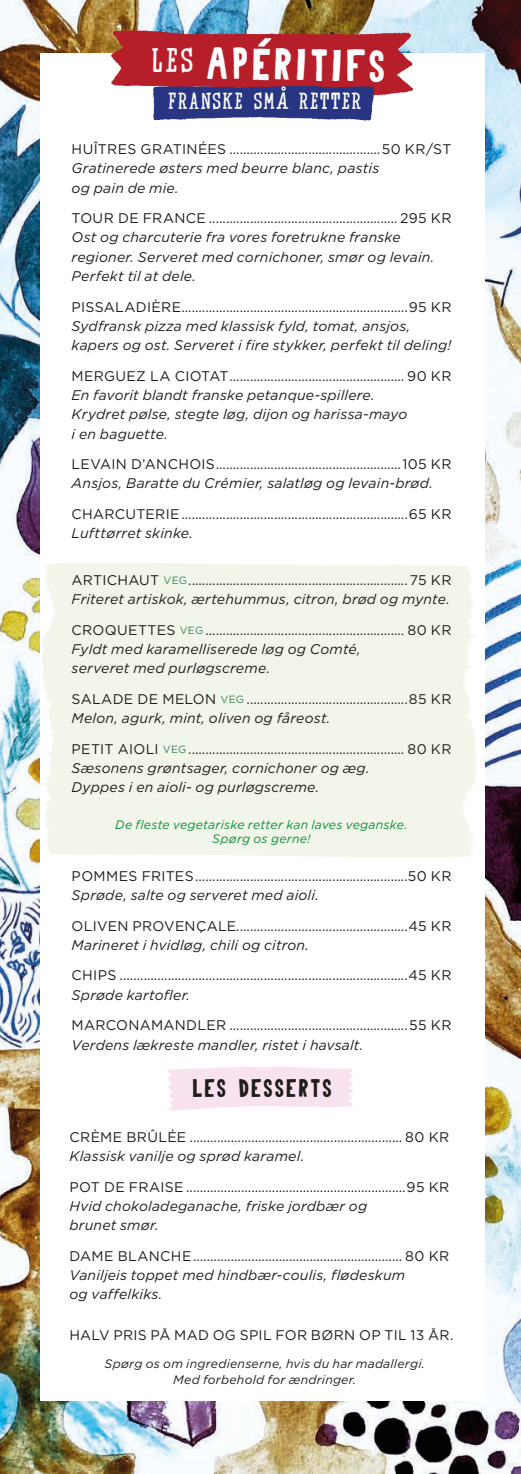
<style>
.page{position:relative;width:521px;height:1474px;background:#fff}
.page>*{position:absolute;margin:0;border:0;box-sizing:border-box;transform-origin:0 0}
.t1{font:45.85px "Carreau Condensed Carreau Condens";color:#fff}
.t2{font:34.3px "Sur Place Serif Sur Place Serif";color:#fff}
.t3{font:25.72px "Carreau Condensed Carreau Condens";letter-spacing:.05em;color:#1d1d1b}
.t4{font:23.45px "Sur Place Serif Sur Place Serif";letter-spacing:.04em;color:#fff}
.h3_gotham{font:14px "Gotham";letter-spacing:.025em;color:#1d1d1b}
.bröd_gotham{font:italic 14px/19.2px "Gotham";letter-spacing:.015em;color:#1d1d1b}
.bröd_gotham-2{font:14px "Gotham";letter-spacing:.02em;color:#1d1d1b}
.bröd_gotham-3{font:italic 12.25px/15.8px "Gotham";letter-spacing:.02em;color:#1d1d1b;text-align:center}
.bröd_gotham-4{font:italic 12.25px/14px "Gotham";letter-spacing:.02em;color:#0c8d38;text-align:center}
.s1{font-size:10.5px;color:#3b8558}
</style>
<div class="page">
<img style="left:0;top:0;width:521px;height:1473px">
<div style="left:40px;top:53px;width:444px;height:1347px;background:#fff"></div>
<img style="left:367px;top:538px;width:154px;height:344px">
<img style="left:0;top:538px;width:367px;height:344px">
<img style="left:81px;top:26px;width:345px;height:68px">
<img style="left:132px;top:73px;width:260px;height:48px">
<img style="left:167px;top:1066px;width:186px;height:45px">
<p class="t2" style="left:151px;top:39px;width:44px">LES</p>
<p class="t1" style="left:207px;top:33px;width:181px;rotate:1deg">APÉRITIFS</p>
<p class="t4" style="left:168px;top:86px;width:195px">FRANSKE SMÅ RETTER</p>
<p class="h3_gotham" style="left:72px;top:141px;width:381px">HUÎTRES GRATINÉES ............................................50 KR/ST</p>
<p class="bröd_gotham" style="left:72px;top:159px;width:309px">Gratinerede østers med beurre blanc, pastis og pain de mie.</p>
<p class="h3_gotham" style="left:72px;top:210px;width:381px">TOUR DE FRANCE ....................................................... 295 KR</p>
<p class="bröd_gotham" style="left:72px;top:228px;width:364px">Ost og charcuterie fra vores foretrukne franske regioner. Serveret med cornichoner, smør og levain.<br>Perfekt til at dele.</p>
<p class="h3_gotham" style="left:72px;top:299px;width:381px">PISSALADIÈRE..................................................................95 KR</p>
<p class="bröd_gotham" style="left:72px;top:316px;width:381px">Sydfransk pizza med klassisk fyld, tomat, ansjos, kapers og ost. Serveret i fire stykker, perfekt til deling!</p>
<p class="h3_gotham" style="left:72px;top:368px;width:381px">MERGUEZ LA CIOTAT................................................... 90 KR</p>
<p class="bröd_gotham" style="left:72px;top:385px;width:337px">En favorit blandt franske petanque-spillere.<br>Krydret pølse, stegte løg, dijon og harissa-mayo i en baguette.</p>
<p class="h3_gotham" style="left:72px;top:456px;width:381px">LEVAIN D’ANCHOIS......................................................105 KR</p>
<p class="bröd_gotham" style="left:72px;top:474px;width:363px">Ansjos, Baratte du Crémier, salatløg og levain-brød.</p>
<p class="h3_gotham" style="left:72px;top:506px;width:381px">CHARCUTERIE..................................................................65 KR</p>
<p class="bröd_gotham" style="left:72px;top:524px;width:123px">Lufttørret skinke.</p>
<p class="h3_gotham" style="left:72px;top:572px;width:381px">ARTICHAUT <span class="s1">VEG</span>................................................................75 KR</p>
<p class="bröd_gotham" style="left:72px;top:589px;width:380px">Friteret artiskok, ærtehummus, citron, brød og mynte.</p>
<p class="h3_gotham" style="left:72px;top:622px;width:381px">CROQUETTES <span class="s1">VEG</span> .......................................................... 80 KR</p>
<p class="bröd_gotham" style="left:72px;top:639px;width:291px">Fyldt med karamelliserede løg og Comté, serveret med purløgscreme.</p>
<p class="h3_gotham" style="left:72px;top:691px;width:381px">SALADE DE MELON <span class="s1">VEG</span> ...............................................85 KR</p>
<p class="bröd_gotham" style="left:72px;top:708px;width:260px">Melon, agurk, mint, oliven og fåreost.</p>
<p class="h3_gotham" style="left:72px;top:741px;width:381px">PETIT AIOLI <span class="s1">VEG</span> ............................................................... 80 KR</p>
<p class="bröd_gotham" style="left:72px;top:758px;width:299px">Sæsonens grøntsager, cornichoner og æg.<br>Dyppes i en aioli- og purløgscreme.</p>
<p class="bröd_gotham-4" style="left:115px;top:817px;width:294px">De fleste vegetariske retter kan laves veganske.<br>Spørg os gerne!</p>
<p class="h3_gotham" style="left:72px;top:868px;width:381px">POMMES FRITES..............................................................50 KR</p>
<p class="bröd_gotham" style="left:72px;top:885px;width:249px">Sprøde, salte og serveret med aioli.</p>
<p class="h3_gotham" style="left:72px;top:917px;width:381px">OLIVEN PROVENÇALE..................................................45 KR</p>
<p class="bröd_gotham" style="left:72px;top:935px;width:239px">Marineret i hvidløg, chili og citron.</p>
<p class="h3_gotham" style="left:72px;top:967px;width:381px">CHIPS ....................................................................................45 KR</p>
<p class="bröd_gotham" style="left:72px;top:985px;width:120px">Sprøde kartofler.</p>
<p class="h3_gotham" style="left:72px;top:1017px;width:381px">MARCONAMANDLER ....................................................55 KR</p>
<p class="bröd_gotham" style="left:72px;top:1035px;width:293px">Verdens lækreste mandler, ristet i havsalt.</p>
<p class="t3" style="left:192px;top:1071px;width:142px">LES DESSERTS</p>
<p class="h3_gotham" style="left:69px;top:1128px;width:381px">CRÈME BRÛLÉE .............................................................. 80 KR</p>
<p class="bröd_gotham" style="left:69px;top:1146px;width:236px">Klassisk vanilje og sprød karamel.</p>
<p class="h3_gotham" style="left:69px;top:1178px;width:381px">POT DE FRAISE ................................................................95 KR</p>
<p class="bröd_gotham" style="left:70px;top:1196px;width:299px">Hvid chokoladeganache, friske jordbær og brunet smør.</p>
<p class="h3_gotham" style="left:70px;top:1247px;width:381px">DAME BLANCHE............................................................. 80 KR</p>
<p class="bröd_gotham" style="left:69px;top:1265px;width:337px">Vaniljeis toppet med hindbær-coulis, flødeskum og vaffelkiks.</p>
<p class="bröd_gotham-2" style="left:69px;top:1327px;width:386px">HALV PRIS PÅ MAD OG SPIL FOR BØRN OP TIL 13 ÅR.</p>
<p class="bröd_gotham-3" style="left:105px;top:1355px;width:322px">Spørg os om ingredienserne, hvis du har madallergi.<br>Med forbehold for ændringer.</p>
</div>
